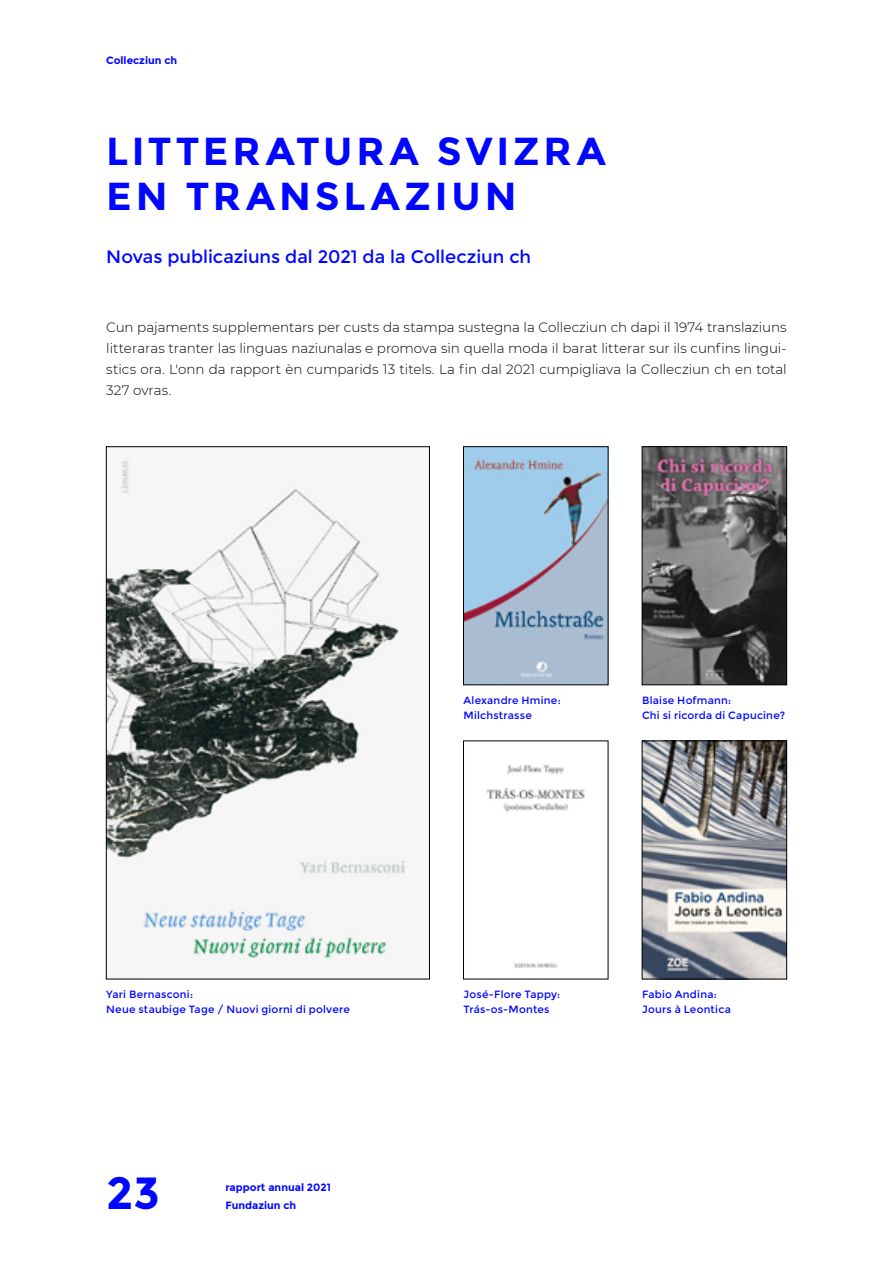
<style>
.page{position:relative;width:893px;height:1263px;background:#fff}
.page>*{position:absolute;margin:0;border:0;box-sizing:border-box;transform-origin:0 0}
.t1{font:700 45px "Montserrat";color:#0006ff}
.t2{font:700 39px/45px "Montserrat";letter-spacing:.1em;color:#0006ff}
.t3{font:18px "Montserrat";letter-spacing:-.005em;color:#0006ff}
.t4{font:300 13.5px/21px "Montserrat";color:#000;text-align:justify}
.t5{font:10.5px/15px "Montserrat";letter-spacing:.02em;color:#0006ff}
.t6{font:700 10.5px "Montserrat";color:#0006ff}
</style>
<div class="page">
<img style="left:465px;top:448px;width:141px;height:235px">
<div style="left:463px;top:446px;width:145px;height:239px;border:1px solid #000"></div>
<img style="left:486px;top:764px;width:99px;height:204px">
<div style="left:463px;top:741px;width:145px;height:238px;border:1px solid #000"></div>
<img style="left:644px;top:448px;width:141px;height:235px">
<div style="left:642px;top:446px;width:145px;height:239px;border:1px solid #000"></div>
<img style="left:644px;top:743px;width:141px;height:234px">
<div style="left:642px;top:741px;width:145px;height:238px;border:1px solid #000"></div>
<img style="left:108px;top:458px;width:298px;height:506px">
<p class="t6" style="left:106px;top:54px;width:72px">Collecziun ch</p>
<h2 class="t2" style="left:106px;top:129px;width:501px">LITTERATURA SVIZRA<br>EN TRANSLAZIUN</h2>
<h3 class="t3" style="left:106px;top:246px;width:426px">Novas publicaziuns dal 2021 da la Collecziun ch</h3>
<p class="t4" style="left:106px;top:316px;width:682px">Cun pajaments supplementars per custs da stampa sustegna la Collecziun ch dapi il 1974 translaziuns litteraras tranter las linguas naziunalas e promova sin quella moda il barat litterar sur ils cunfins lingui&shy;stics ora. L'onn da rapport èn cumparids 13 titels. La fin dal 2021 cumpigliava la Collecziun ch en total 327 ovras.</p>
<p class="t5" style="left:106px;top:987px;width:245px">Yari Bernasconi:<br>Neue staubige Tage / Nuovi giorni di polvere</p>
<h1 class="t1" style="left:106px;top:1166px;width:55px">23</h1>
<p class="t6" style="left:225px;top:1181px;width:107px">rapport annual 2021</p>
<p class="t6" style="left:225px;top:1199px;width:72px">Fundaziun ch</p>
<p class="t5" style="left:463px;top:692px;width:99px">Alexandre Hmine:<br>Milchstrasse</p>
<p class="t5" style="left:642px;top:692px;width:144px">Blaise Hofmann:<br>Chi si ricorda di Capucine?</p>
<p class="t5" style="left:463px;top:987px;width:98px">José-Flore Tappy:<br>Trás-os-Montes</p>
<p class="t5" style="left:642px;top:987px;width:90px">Fabio Andina:<br>Jours à Leontica</p>
</div>
